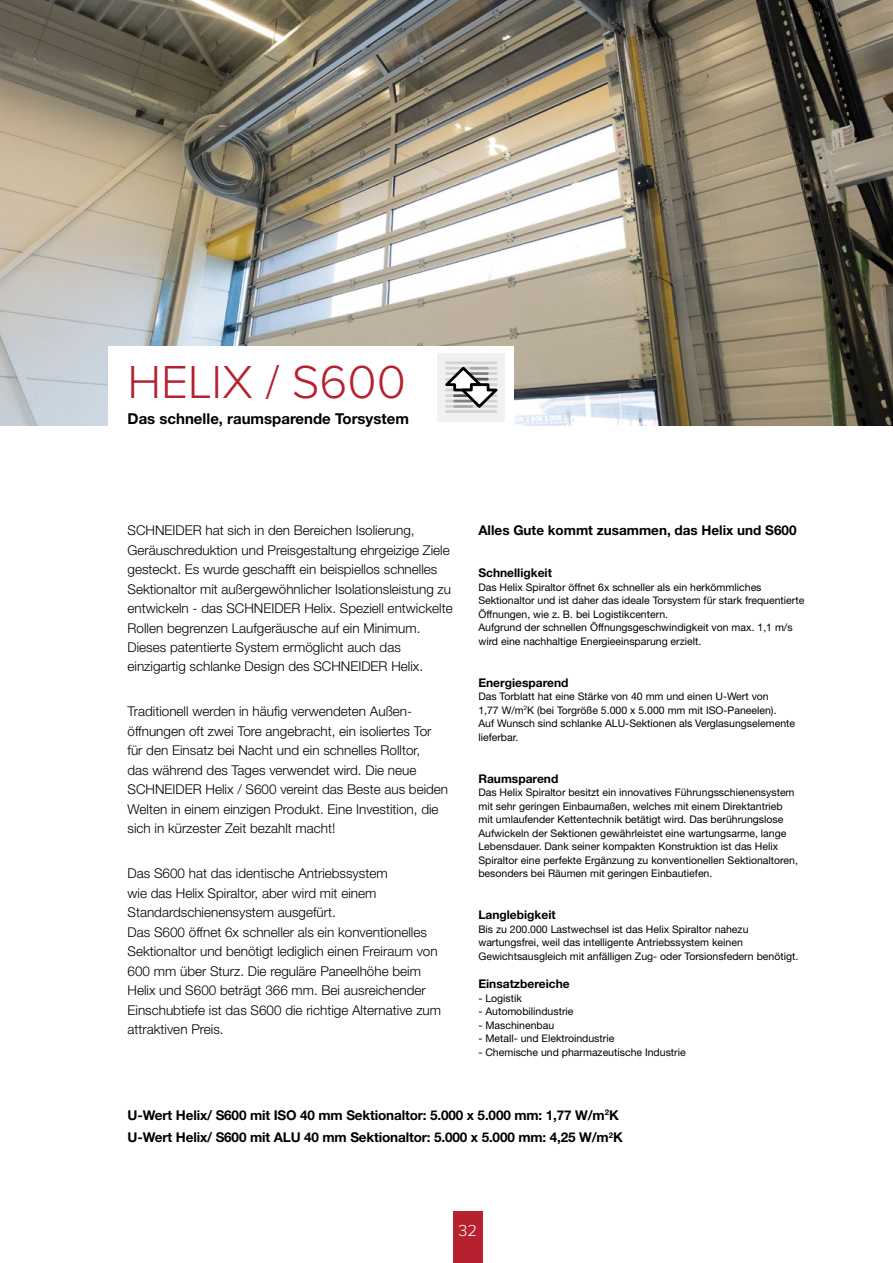
<style>
.page{position:relative;width:893px;height:1263px;background:#fff}
.page>*{position:absolute;margin:0;border:0;box-sizing:border-box;transform-origin:0 0}
.t1{font:300 48px "Proxima Nova A";color:#b7202e}
.t2{font:300 16.5px "Proxima Nova A";color:#fff}
.t3{font:700 15px "Helvetica Neue LT Std";color:#000}
.t4{font:300 13.5px/19.5px "Helvetica Neue LT Std";color:#000}
.t5{font:700 13.5px/22.6px "Helvetica Neue LT Std";letter-spacing:-.01em;color:#000}
.t6{font:700 12px "Helvetica Neue LT Std";color:#000}
.t7{font:10.5px/13.5px "Helvetica Neue LT Std";color:#000}
</style>
<div class="page">
<div style="left:453px;top:1211px;width:30px;height:52px;background:#b7202e"></div>
<img style="left:0;top:0;width:893px;height:425px">
<div style="left:109px;top:345px;width:405px;height:84px;background:#fff"></div>
<div style="left:437px;top:353px;width:68px;height:68px;background:#f1f1f2"></div>
<hr style="left:445px;top:361px;width:53px;height:3px;background:#d1d3d4">
<hr style="left:445px;top:410px;width:53px;height:3px;background:#d1d3d4">
<svg style="left:445px;top:366px;width:53px;height:42px"></svg>
<h1 class="t1" style="left:128px;top:356px;width:280px">HELIX / S600</h1>
<h3 class="t3" style="left:128px;top:410px;width:283px">Das schnelle, raumsparende Torsystem</h3>
<p class="t4" style="left:128px;top:520px;width:327px">SCHNEIDER hat sich in den Bereichen Isolierung, Geräuschreduktion und Preisgestaltung ehrgeizige Ziele gesteckt. Es wurde geschafft ein beispiellos schnelles Sektionaltor mit außergewöhnlicher Isolationsleistung zu entwickeln - das SCHNEIDER Helix. Speziell entwickelte Rollen begrenzen Laufgeräusche auf ein Minimum.<br>Dieses patentierte System ermöglicht auch das einzigartig schlanke Design des SCHNEIDER Helix.</p>
<p class="t4" style="left:128px;top:702px;width:322px">Traditionell werden in häufig verwendeten Außen&shy;öffnungen oft zwei Tore angebracht, ein isoliertes Tor für den Einsatz bei Nacht und ein schnelles Rolltor,<br>das während des Tages verwendet wird. Die neue SCHNEIDER Helix / S600 vereint das Beste aus beiden Welten in einem einzigen Produkt. Eine Investition, die sich in kürzester Zeit bezahlt macht!</p>
<p class="t4" style="left:128px;top:864px;width:315px">Das S600 hat das identische Antriebssystem<br>wie das Helix Spiraltor, aber wird mit einem Standardschienensystem ausgefürt.<br>Das S600 öffnet 6x schneller als ein konventionelles Sektionaltor und benötigt lediglich einen Freiraum von 600 mm über Sturz. Die reguläre Paneelhöhe beim Helix und S600 beträgt 366 mm. Bei ausreichender Einschubtiefe ist das S600 die richtige Alternative zum attraktiven Preis.</p>
<p class="t5" style="left:478px;top:519px;width:320px">Alles Gute kommt zusammen, das Helix und S600</p>
<p class="t6" style="left:478px;top:565px;width:75px">Schnelligkeit</p>
<p class="t7" style="left:478px;top:580px;width:327px">Das Helix Spiraltor öffnet 6x schneller als ein herkömmliches Sektionaltor und ist daher das ideale Torsystem für stark frequentierte Öffnungen, wie z. B. bei Logistikcentern.<br>Aufgrund der schnellen Öffnungsgeschwindigkeit von max. 1,1 m/s wird eine nachhaltige Energieeinsparung erzielt.</p>
<p class="t6" style="left:478px;top:675px;width:92px">Energiesparend</p>
<p class="t7" style="left:478px;top:689px;width:318px">Das Torblatt hat eine Stärke von 40 mm und einen U-Wert von<br>1,77 W/m<sup>2</sup>K (bei Torgröße 5.000 x 5.000 mm mit ISO-Paneelen).<br>Auf Wunsch sind schlanke ALU-Sektionen als Verglasungselemente lieferbar.</p>
<p class="t6" style="left:478px;top:771px;width:81px">Raumsparend</p>
<p class="t7" style="left:478px;top:785px;width:321px">Das Helix Spiraltor besitzt ein innovatives Führungsschienensystem mit sehr geringen Einbaumaßen, welches mit einem Direktantrieb mit umlaufender Kettentechnik betätigt wird. Das berührungslose Aufwickeln der Sektionen gewährleistet eine wartungsarme, lange Lebensdauer. Dank seiner kompakten Konstruktion ist das Helix Spiraltor eine perfekte Ergänzung zu konventionellen Sektionaltoren, besonders bei Räumen mit geringen Einbautiefen.</p>
<p class="t6" style="left:478px;top:907px;width:79px">Langlebigkeit</p>
<p class="t7" style="left:478px;top:922px;width:321px">Bis zu 200.000 Lastwechsel ist das Helix Spiraltor nahezu wartungsfrei, weil das intelligente Antriebssystem keinen<br>Gewichtsausgleich mit anfälligen Zug- oder Torsionsfedern benötigt.</p>
<p class="t6" style="left:478px;top:976px;width:93px">Einsatzbereiche</p>
<p class="t7" style="left:478px;top:991px;width:45px">- Logistik</p>
<p class="t7" style="left:478px;top:1004px;width:97px">- Automobilindustrie</p>
<p class="t7" style="left:478px;top:1018px;width:77px">- Maschinenbau</p>
<p class="t7" style="left:478px;top:1031px;width:137px">- Metall- und Elektroindustrie</p>
<p class="t7" style="left:478px;top:1045px;width:209px">- Chemische und pharmazeutische Industrie</p>
<p class="t5" style="left:128px;top:1103px;width:497px">U-Wert Helix/ S600 mit ISO 40 mm Sektionaltor: 5.000 x 5.000 mm: 1,77 W/m<sup>2</sup>K<br>U-Wert Helix/ S600 mit ALU 40 mm Sektionaltor: 5.000 x 5.000 mm: 4,25 W/m<sup>2</sup>K</p>
<h2 class="t2" style="left:458px;top:1221px;width:20px">32</h2>
</div>
